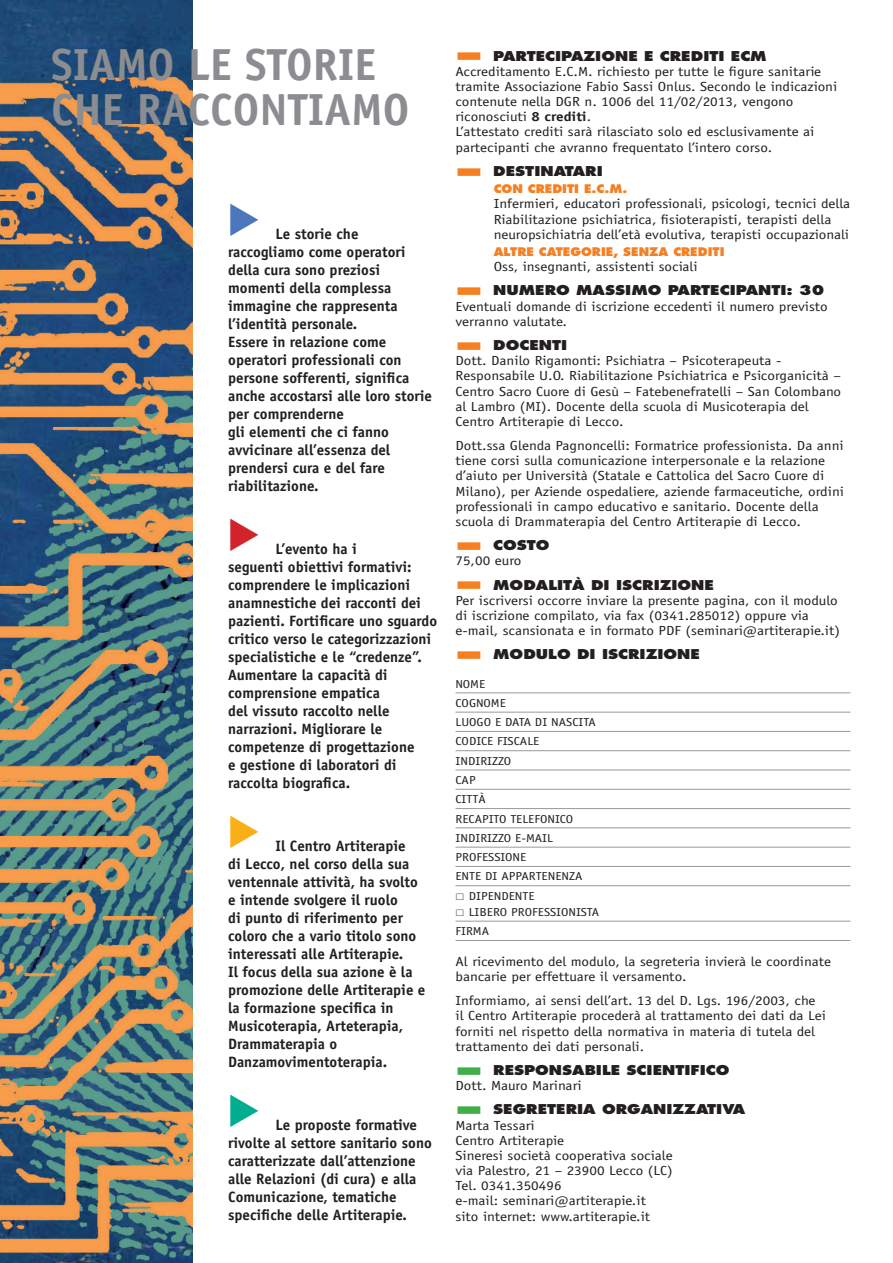
<style>
.page{position:relative;width:893px;height:1263px;background:#fff}
.page>*{position:absolute;margin:0;border:0;box-sizing:border-box;transform-origin:0 0}
.t1{font:700 45px/45px "Officina Sans";color:#8b8d90}
.t2{font:700 15px/18px "Officina Sans";color:#231f20}
.t3{font:13.2px/15.1px "Officina Sans";color:#231f20;scale:1.15 1}
.t4{font:800 13.2px "Futura";color:#231f20;scale:1.15 1}
.t5{font:11.55px/19.4px "Officina Sans";color:#231f20;scale:1.15 1}
.t6{font:800 11.55px "Futura";color:#f57f21;scale:1.04 1}
.s1{font-weight:700}
</style>
<div class="page">
<hr style="left:455px;top:692px;width:395px;height:1px;background:#97999c">
<hr style="left:455px;top:712px;width:395px;height:1px;background:#97999c">
<hr style="left:455px;top:731px;width:395px;height:1px;background:#97999c">
<hr style="left:455px;top:750px;width:395px;height:1px;background:#97999c">
<hr style="left:455px;top:770px;width:395px;height:1px;background:#97999c">
<hr style="left:455px;top:789px;width:395px;height:1px;background:#97999c">
<hr style="left:455px;top:808px;width:395px;height:1px;background:#97999c">
<hr style="left:455px;top:827px;width:395px;height:1px;background:#97999c">
<hr style="left:455px;top:847px;width:395px;height:1px;background:#97999c">
<hr style="left:455px;top:866px;width:395px;height:1px;background:#97999c">
<hr style="left:455px;top:885px;width:395px;height:1px;background:#97999c">
<hr style="left:455px;top:921px;width:395px;height:1px;background:#97999c">
<hr style="left:455px;top:940px;width:395px;height:1px;background:#97999c">
<img style="left:0;top:0;width:193px;height:1263px">
<h1 class="t1" style="left:51px;top:42px;width:360px">SIAMO LE STORIE<br>CHE RACCONTIAMO</h1>
<p class="t2" style="left:228px;top:224px;width:205px;text-indent:47px">Le storie che raccogliamo come operatori della cura sono preziosi momenti della complessa immagine che rappresenta l’identità personale.<br>Essere in relazione come operatori professionali con persone sofferenti, significa anche accostarsi alle loro storie per comprenderne<br>gli elementi che ci fanno avvicinare all’essenza del prendersi cura e del fare riabilitazione.</p>
<p class="t2" style="left:228px;top:539px;width:210px;text-indent:47px">L’evento ha i<br>seguenti obiettivi formativi: comprendere le implicazioni anamnestiche dei racconti dei pazienti. Fortificare uno sguardo critico verso le categorizzazioni specialistiche e le “credenze”.<br>Aumentare la capacità di comprensione empatica<br>del vissuto raccolto nelle narrazioni. Migliorare le competenze di progettazione<br>e gestione di laboratori di raccolta biografica.</p>
<p class="t2" style="left:228px;top:836px;width:199px;text-indent:47px">Il Centro Artiterapie<br>di Lecco, nel corso della sua ventennale attività, ha svolto e intende svolgere il ruolo<br>di punto di riferimento per coloro che a vario titolo sono interessati alle Artiterapie.<br>Il focus della sua azione è la promozione delle Artiterapie e la formazione specifica in<br>Musicoterapia, Arteterapia,<br>Drammaterapia o<br>Danzamovimentoterapia.</p>
<p class="t2" style="left:228px;top:1116px;width:205px;text-indent:47px">Le proposte formative rivolte al settore sanitario sono caratterizzate dall’attenzione alle Relazioni (di cura) e alla<br>Comunicazione, tematiche specifiche delle Artiterapie.</p>
<p class="t4" style="left:455px;top:47px;width:272px"><sup>▃</sup> PARTECIPAZIONE E CREDITI ECM</p>
<p class="t3" style="left:455px;top:64px;width:334px">Accreditamento E.C.M. richiesto per tutte le figure sanitarie tramite Associazione Fabio Sassi Onlus. Secondo le indicazioni contenute nella DGR n. 1006 del 11/02/2013, vengono riconosciuti <span class="s1">8 crediti</span>.<br>L’attestato crediti sarà rilasciato solo ed esclusivamente ai partecipanti che avranno frequentato l’intero corso.</p>
<p class="t4" style="left:455px;top:162px;width:130px"><sup>▃</sup> DESTINATARI</p>
<p class="t6" style="left:494px;top:182px;width:130px">CON CREDITI E.C.M.</p>
<p class="t3" style="left:494px;top:196px;width:312px">Infermieri, educatori professionali, psicologi, tecnici della<br>Riabilitazione psichiatrica, fisioterapisti, terapisti della neuropsichiatria dell’età evolutiva, terapisti occupazionali</p>
<p class="t6" style="left:494px;top:244px;width:223px">ALTRE CATEGORIE, SENZA CREDITI</p>
<p class="t3" style="left:494px;top:259px;width:179px">Oss, insegnanti, assistenti sociali</p>
<p class="t4" style="left:455px;top:282px;width:322px"><sup>▃</sup> NUMERO MASSIMO PARTECIPANTI: 30</p>
<p class="t3" style="left:455px;top:299px;width:325px">Eventuali domande di iscrizione eccedenti il numero previsto verranno valutate.</p>
<p class="t4" style="left:455px;top:337px;width:99px"><sup>▃</sup> DOCENTI</p>
<p class="t3" style="left:455px;top:353px;width:337px">Dott. Danilo Rigamonti: Psichiatra – Psicoterapeuta - Responsabile U.O. Riabilitazione Psichiatrica e Psicorganicità – Centro Sacro Cuore di Gesù – Fatebenefratelli – San Colombano al Lambro (MI). Docente della scuola di Musicoterapia del Centro Artiterapie di Lecco.</p>
<p class="t3" style="left:455px;top:438px;width:339px">Dott.ssa Glenda Pagnoncelli: Formatrice professionista. Da anni tiene corsi sulla comunicazione interpersonale e la relazione d’aiuto per Università (Statale e Cattolica del Sacro Cuore di Milano), per Aziende ospedaliere, aziende farmaceutiche, ordini professionali in campo educativo e sanitario. Docente della scuola di Drammaterapia del Centro Artiterapie di Lecco.</p>
<p class="t4" style="left:455px;top:537px;width:83px"><sup>▃</sup> COSTO</p>
<p class="t3" style="left:455px;top:553px;width:59px">75,00 euro</p>
<p class="t4" style="left:455px;top:576px;width:226px"><sup>▃</sup> MODALITÀ DI ISCRIZIONE</p>
<p class="t3" style="left:455px;top:593px;width:336px">Per iscriversi occorre inviare la presente pagina, con il modulo di iscrizione compilato, via fax (0341.285012) oppure via e-mail, scansionata e in formato PDF (seminari@artiterapie.it)</p>
<p class="t4" style="left:455px;top:646px;width:214px"><sup>▃</sup> MODULO DI ISCRIZIONE</p>
<p class="t5" style="left:455px;top:674px;width:123px">NOME<br>COGNOME<br>LUOGO E DATA DI NASCITA<br>CODICE FISCALE<br>INDIRIZZO<br>CAP<br>CITTÀ<br>RECAPITO TELEFONICO<br>INDIRIZZO E-MAIL<br>PROFESSIONE<br>ENTE DI APPARTENENZA<br>⎕ DIPENDENTE</p>
<p class="t5" style="left:455px;top:902px;width:126px">⎕ LIBERO PROFESSIONISTA<br>FIRMA</p>
<p class="t3" style="left:455px;top:954px;width:328px">Al ricevimento del modulo, la segreteria invierà le coordinate bancarie per effettuare il versamento.</p>
<p class="t3" style="left:455px;top:993px;width:324px">Informiamo, ai sensi dell’art. 13 del D. Lgs. 196/2003, che il Centro Artiterapie procederà al trattamento dei dati da Lei forniti nel rispetto della normativa in materia di tutela del trattamento dei dati personali.</p>
<p class="t4" style="left:455px;top:1062px;width:240px"><sup>▃</sup> RESPONSABILE SCIENTIFICO</p>
<p class="t3" style="left:455px;top:1078px;width:111px">Dott. Mauro Marinari</p>
<p class="t4" style="left:455px;top:1101px;width:254px"><sup>▃</sup> SEGRETERIA ORGANIZZATIVA</p>
<p class="t3" style="left:455px;top:1117px;width:191px">Marta Tessari<br>Centro Artiterapie<br>Sineresi società cooperativa sociale via Palestro, 21 – 23900 Lecco (LC)<br>Tel. 0341.350496<br>e-mail: seminari@artiterapie.it<br>sito internet: www.artiterapie.it</p>
</div>
